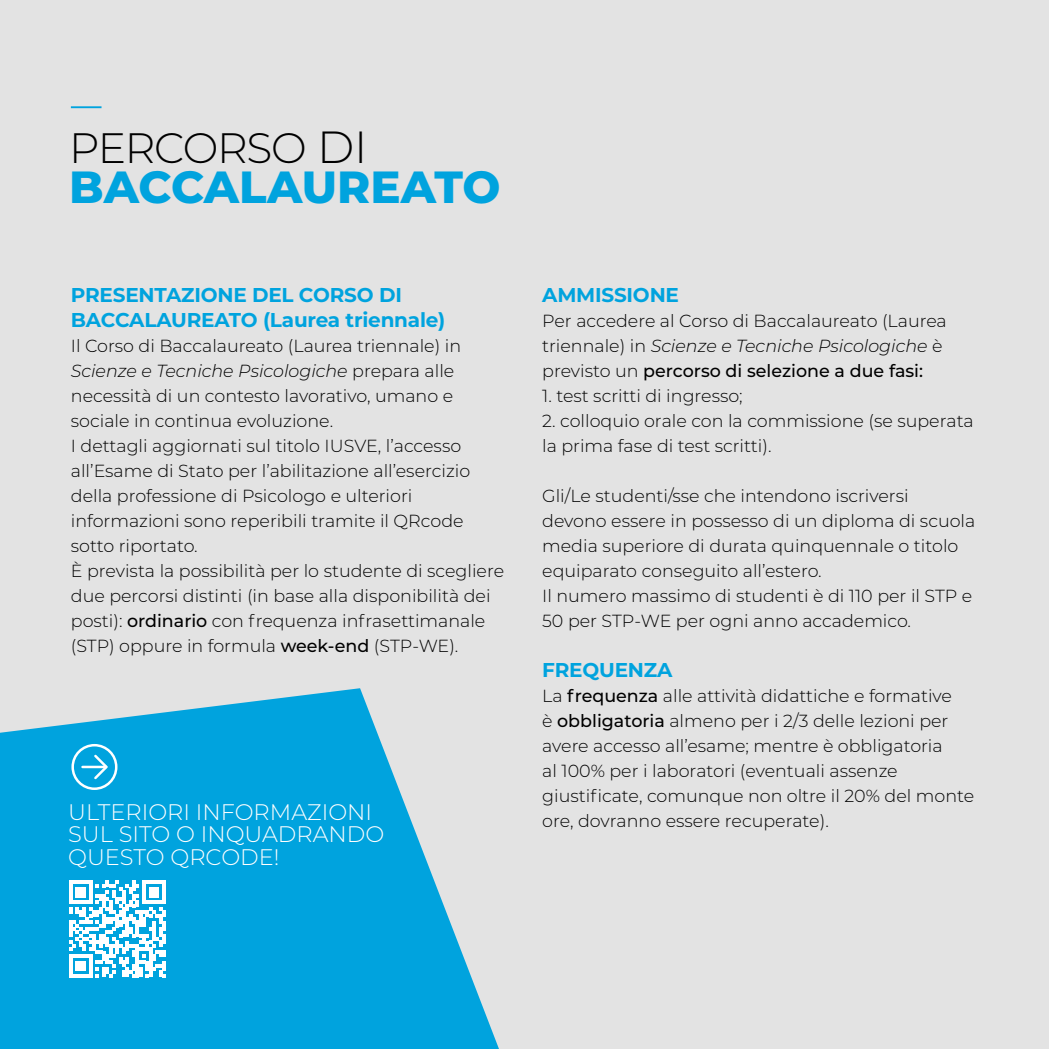
<style>
.page{position:relative;width:1049px;height:1049px;background:#e3e3e3}
.page>*{position:absolute;margin:0;border:0;box-sizing:border-box;transform-origin:0 0}
.t1{font:800 45px "Montserrat";letter-spacing:-.005em;color:#00a3de}
.t2{font:300 42.5px "Montserrat";letter-spacing:-.03em;color:#000}
.t3{font:300 22.5px/22.5px "Montserrat";color:#fff}
.t4{font:700 20px/25px "Montserrat";letter-spacing:-.01em;color:#00a3de}
.t5{font:300 17.5px/25px "Montserrat";color:#000}
.s1{font-size:45px}
.s2{font-style:italic}
.s3{font-weight:500}
</style>
<div class="page">
<hr style="left:71px;top:106px;width:31px;height:2px;background:#00a3de">
<svg style="left:0;top:688px;width:499px;height:361px;fill:#00a3de"></svg>
<svg style="left:69px;top:880px;width:97px;height:97px;background:#95d9f1"></svg>
<div style="left:71px;top:744px;width:46px;height:46px;border:2px solid #fff;border-radius:50%"></div>
<hr style="left:83px;top:766px;width:23px;height:2px;background:#fff">
<svg style="left:92px;top:752px;width:18px;height:29px"></svg>
<h2 class="t2" style="left:69px;top:119px;width:300px">PERCORSO <span class="s1">DI</span></h2>
<h1 class="t1" style="left:69px;top:154px;width:433px">BACCALAUREATO</h1>
<p class="t4" style="left:71px;top:281px;width:376px">PRESENTAZIONE DEL CORSO DI<br>BACCALAUREATO (Laurea triennale)</p>
<p class="t5" style="left:71px;top:333px;width:435px">Il Corso di Baccalaureato (Laurea triennale) in <span class="s2">Scienze e Tecniche Psicologiche</span> prepara alle necessità di un contesto lavorativo, umano e sociale in continua evoluzione.<br>I dettagli aggiornati sul titolo IUSVE, l’accesso all’Esame di Stato per l’abilitazione all’esercizio della professione di Psicologo e ulteriori informazioni sono reperibili tramite il QRcode sotto riportato.<br>È prevista la possibilità per lo studente di scegliere due percorsi distinti (in base alla disponibilità dei posti): <span class="s3">ordinario</span> con frequenza infrasettimanale (STP) oppure in formula <span class="s3">week-end</span> (STP-WE).</p>
<p class="t3" style="left:68px;top:800px;width:305px">ULTERIORI INFORMAZIONI</p>
<p class="t3" style="left:68px;top:822px;width:318px">SUL SITO O INQUADRANDO<br>QUESTO QRCODE!</p>
<p class="t4" style="left:542px;top:281px;width:138px">AMMISSIONE</p>
<p class="t5" style="left:542px;top:308px;width:406px">Per accedere al Corso di Baccalaureato (Laurea triennale) in <span class="s2">Scienze e Tecniche Psicologiche</span> è previsto un <span class="s3">percorso di selezione a due fasi:</span></p>
<p class="t5" style="left:542px;top:383px;width:202px">1. test scritti di ingresso;</p>
<p class="t5" style="left:542px;top:408px;width:433px">2. colloquio orale con la commissione (se superata la prima fase di test scritti).</p>
<p class="t5" style="left:542px;top:483px;width:435px">Gli/Le studenti/sse che intendono iscriversi devono essere in possesso di un diploma di scuola media superiore di durata quinquennale o titolo equiparato conseguito all’estero.<br>Il numero massimo di studenti è di 110 per il STP e 50 per STP-WE per ogni anno accademico.</p>
<p class="t4" style="left:542px;top:656px;width:132px">FREQUENZA</p>
<p class="t5" style="left:542px;top:683px;width:433px">La <span class="s3">frequenza</span> alle attività didattiche e formative<br>è <span class="s3">obbligatoria</span> almeno per i 2/3 delle lezioni per avere accesso all’esame; mentre è obbligatoria<br>al 100% per i laboratori (eventuali assenze giustificate, comunque non oltre il 20% del monte</p>
<p class="t5" style="left:542px;top:808px;width:288px">ore, dovranno essere recuperate).</p>
</div>
